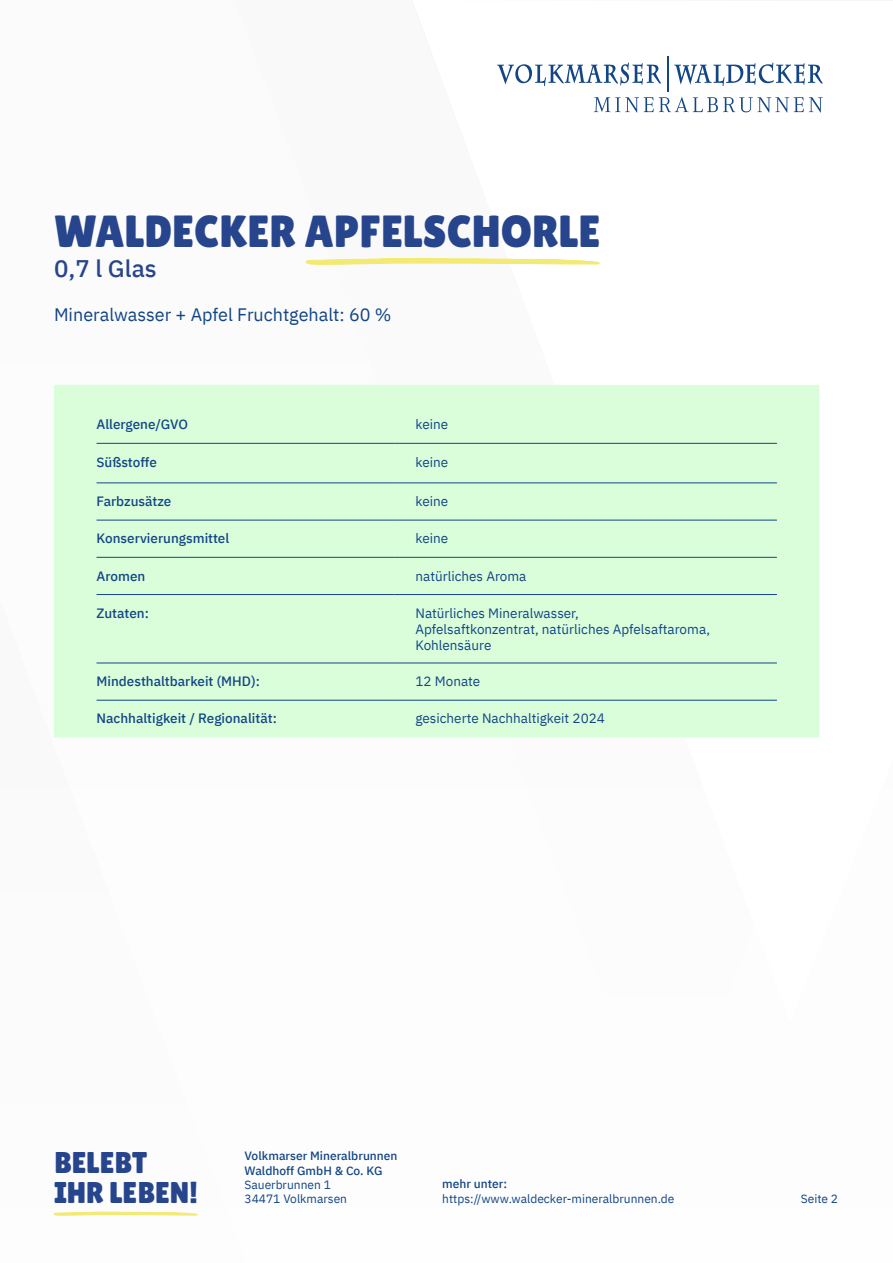
<style>
.page{position:relative;width:893px;height:1263px;background:#fff}
.page>*{position:absolute;margin:0;border:0;box-sizing:border-box;transform-origin:0 0}
.t1{font:45px "Lilita One";color:#27458c}
.t2{font:30px/30px "Lilita One";color:#27458c}
.t3{font:500 24px "IBM Plex Sans";color:#27458c}
.t4{font:18px "IBM Plex Sans";color:#124585}
.t5{font:13.5px/16.2px "IBM Plex Sans";color:#124585}
.t6{font:500 13.5px "IBM Plex Sans";color:#124585}
.t7{font:12px/14.4px "IBM Plex Sans";color:#124585}
.t8{font:500 12px/14.4px "IBM Plex Sans";color:#124585}
</style>
<div class="page">
<svg style="left:674px;top:63px;width:149px;height:23px"></svg>
<svg style="left:594px;top:97px;width:229px;height:16px"></svg>
<svg style="left:497px;top:63px;width:164px;height:23px"></svg>
<hr style="left:667px;top:57px;width:1px;height:35px;background:#124585">
<svg style="left:54px;top:1212px;width:143px;height:4px"></svg>
<div style="left:54px;top:385px;width:765px;height:352px;background:#dafeda"></div>
<hr style="left:97px;top:443px;width:297px;height:1px;background:#124585">
<hr style="left:394px;top:443px;width:383px;height:1px;background:#124585">
<hr style="left:97px;top:483px;width:297px;height:1px;background:#124585">
<hr style="left:394px;top:483px;width:383px;height:1px;background:#124585">
<hr style="left:97px;top:520px;width:297px;height:1px;background:#124585">
<hr style="left:394px;top:520px;width:383px;height:1px;background:#124585">
<hr style="left:97px;top:557px;width:297px;height:1px;background:#124585">
<hr style="left:394px;top:557px;width:383px;height:1px;background:#124585">
<hr style="left:97px;top:594px;width:297px;height:1px;background:#124585">
<hr style="left:394px;top:594px;width:383px;height:1px;background:#124585">
<hr style="left:97px;top:663px;width:297px;height:1px;background:#124585">
<hr style="left:394px;top:663px;width:383px;height:1px;background:#124585">
<hr style="left:97px;top:700px;width:297px;height:1px;background:#124585">
<hr style="left:394px;top:700px;width:383px;height:1px;background:#124585">
<svg style="left:306px;top:258px;width:294px;height:7px"></svg>
<h1 class="t1" style="left:54px;top:205px;width:548px">WALDECKER APFELSCHORLE</h1>
<h3 class="t3" style="left:54px;top:249px;width:104px">0,7 l Glas</h3>
<h3 class="t4" style="left:54px;top:300px;width:339px">Mineralwasser + Apfel Fruchtgehalt: 60 %</h3>
<p class="t6" style="left:97px;top:414px;width:93px">Allergene/GVO</p>
<p class="t5" style="left:415px;top:415px;width:34px">keine</p>
<p class="t6" style="left:97px;top:451px;width:62px">Süßstoffe</p>
<p class="t5" style="left:415px;top:453px;width:34px">keine</p>
<p class="t6" style="left:97px;top:491px;width:76px">Farbzusätze</p>
<p class="t5" style="left:415px;top:492px;width:34px">keine</p>
<p class="t6" style="left:97px;top:528px;width:134px">Konservierungsmittel</p>
<p class="t5" style="left:415px;top:529px;width:34px">keine</p>
<p class="t6" style="left:97px;top:565px;width:50px">Aromen</p>
<p class="t5" style="left:415px;top:567px;width:113px">natürliches Aroma</p>
<p class="t6" style="left:97px;top:602px;width:54px">Zutaten:</p>
<p class="t5" style="left:415px;top:604px;width:296px">Natürliches Mineralwasser,<br>Apfelsaftkonzentrat, natürliches Apfelsaftaroma,<br>Kohlensäure</p>
<p class="t6" style="left:97px;top:671px;width:165px">Mindesthaltbarkeit (MHD):</p>
<p class="t5" style="left:415px;top:672px;width:66px">12 Monate</p>
<p class="t6" style="left:97px;top:708px;width:182px">Nachhaltigkeit / Regionalität:</p>
<p class="t5" style="left:415px;top:709px;width:191px">gesicherte Nachhaltigkeit 2024</p>
<h2 class="t2" style="left:54px;top:1148px;width:146px">BELEBT<br>IHR LEBEN!</h2>
<p class="t8" style="left:244px;top:1148px;width:154px">Volkmarser Mineralbrunnen<br>Waldhoff GmbH &amp; Co. KG</p>
<p class="t7" style="left:244px;top:1176px;width:104px">Sauerbrunnen 1<br>34471 Volkmarsen</p>
<p class="t8" style="left:442px;top:1176px;width:66px">mehr unter:</p>
<p class="t7" style="left:442px;top:1190px;width:234px">https://www.waldecker-mineralbrunnen.de</p>
<p class="t7" style="left:801px;top:1191px;width:39px">Seite 2</p>
</div>
